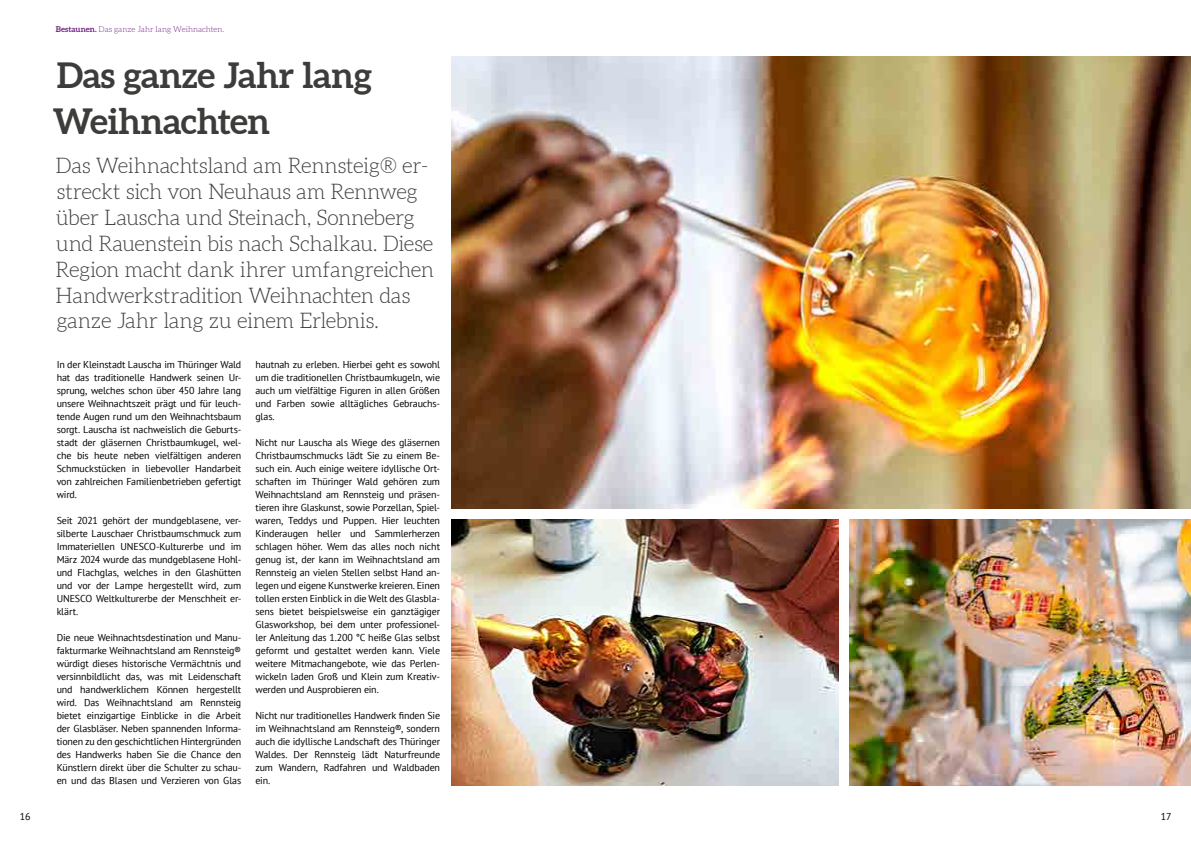
<style>
.page{position:relative;width:1191px;height:842px;background:#fff}
.page>*{position:absolute;margin:0;border:0;box-sizing:border-box;transform-origin:0 0}
.t1{font:700 35.6px/45.5px "Aleo";letter-spacing:-.01em;color:#3c3c3b}
.t2{font:300 21.2px/26px "Aleo";letter-spacing:-.02em;color:#3c3c3b}
.t3{font:10px/13px "PT Sans";letter-spacing:-.015em;color:#000;text-align:justify}
.t4{font:300 8px "Aleo";letter-spacing:.005em;color:#702283}
.s1{font-weight:700}
</style>
<div class="page">
<img style="left:451px;top:57px;width:740px;height:451px">
<img style="left:451px;top:519px;width:387px;height:266px">
<img style="left:849px;top:519px;width:342px;height:266px">
<p class="t4" style="left:56px;top:24px;width:170px"><span class="s1">Bestaunen.</span> Das ganze Jahr lang Weihnachten.</p>
<h1 class="t1" style="left:53px;top:54px;width:321px">Das ganze Jahr lang<br>Weihnachten</h1>
<p class="t2" style="left:56px;top:154px;width:380px">Das Weihnachtsland am Rennsteig® er&shy;streckt sich von Neuhaus am Rennweg über Lauscha und Steinach, Sonneberg und Rauenstein bis nach Schalkau. Diese Region macht dank ihrer umfangreichen Handwerkstradition Weihnachten das ganze Jahr lang zu einem Erlebnis.</p>
<p class="t3" style="left:57px;top:357px;width:186px">In der Kleinstadt Lauscha im Thüringer Wald hat das traditionelle Handwerk seinen Ur&shy;sprung, welches schon über 450 Jahre lang unsere Weihnachtszeit prägt und für leuch&shy;tende Augen rund um den Weihnachtsbaum sorgt. Lauscha ist nachweislich die Geburts&shy;stadt der gläsernen Christbaumkugel, wel&shy;che bis heute neben vielfältigen anderen Schmuckstücken in liebevoller Handarbeit von zahlreichen Familienbetrieben gefertigt wird.</p>
<p class="t3" style="left:57px;top:513px;width:186px">Seit 2021 gehört der mundgeblasene, ver&shy;silberte Lauschaer Christbaumschmuck zum Immateriellen UNESCO-Kulturerbe und im März 2024 wurde das mundgeblasene Hohl&shy;und Flachglas, welches in den Glashütten und vor der Lampe hergestellt wird, zum UNESCO Weltkulturerbe der Menschheit er&shy;klärt.</p>
<p class="t3" style="left:57px;top:630px;width:186px">Die neue Weihnachtsdestination und Manu&shy;fakturmarke Weihnachtsland am Rennsteig® würdigt dieses historische Vermächtnis und versinnbildlicht das, was mit Leidenschaft und handwerklichem Können hergestellt wird. Das Weihnachtsland am Rennsteig bietet einzigartige Einblicke in die Arbeit der Glasbläser. Neben spannenden Informa&shy;tionen zu den geschichtlichen Hintergründen des Handwerks haben Sie die Chance den Künstlern direkt über die Schulter zu schau&shy;en und das Blasen und Verzieren von Glas</p>
<p class="t3" style="left:255px;top:357px;width:186px">hautnah zu erleben. Hierbei geht es sowohl um die traditionellen Christbaumkugeln, wie auch um vielfältige Figuren in allen Größen und Farben sowie alltägliches Gebrauchs&shy;glas.</p>
<p class="t3" style="left:255px;top:435px;width:186px">Nicht nur Lauscha als Wiege des gläsernen Christbaumschmucks lädt Sie zu einem Be&shy;such ein. Auch einige weitere idyllische Ort&shy;schaften im Thüringer Wald gehören zum Weihnachtsland am Rennsteig und präsen&shy;tieren ihre Glaskunst, sowie Porzellan, Spiel&shy;waren, Teddys und Puppen. Hier leuchten Kinderaugen heller und Sammlerherzen schlagen höher. Wem das alles noch nicht genug ist, der kann im Weihnachtsland am Rennsteig an vielen Stellen selbst Hand an&shy;legen und eigene Kunstwerke kreieren. Einen tollen ersten Einblick in die Welt des Glasbla&shy;sens bietet beispielsweise ein ganztägiger Glasworkshop, bei dem unter professionel&shy;ler Anleitung das 1.200 °C heiße Glas selbst geformt und gestaltet werden kann. Viele weitere Mitmachangebote, wie das Perlen&shy;wickeln laden Groß und Klein zum Kreativ&shy;werden und Ausprobieren ein.</p>
<p class="t3" style="left:255px;top:708px;width:186px">Nicht nur traditionelles Handwerk finden Sie im Weihnachtsland am Rennsteig®, sondern auch die idyllische Landschaft des Thüringer Waldes. Der Rennsteig lädt Naturfreunde zum Wandern, Radfahren und Waldbaden ein.</p>
<p class="t3" style="left:20px;top:810px;width:12px">16</p>
<p class="t3" style="left:1160px;top:810px;width:12px">17</p>
</div>
